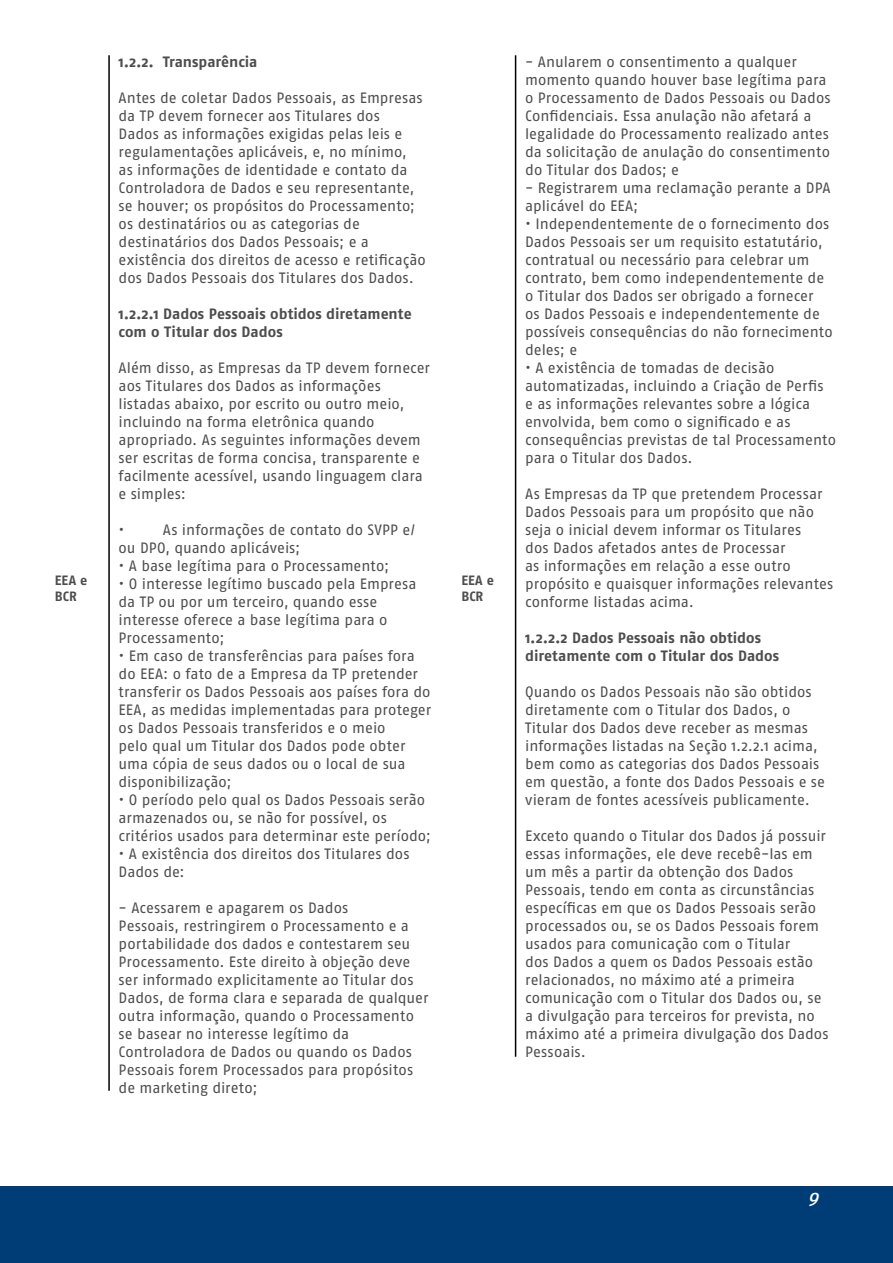
<style>
.page{position:relative;width:893px;height:1263px;background:#fff}
.page>*{position:absolute;margin:0;border:0;box-sizing:border-box;transform-origin:0 0}
.t1{font:21px "Sancoale Softened Medium Ital";color:#fff}
.t2{font:15px/18px "Fago OT";color:#4d4d4f}
.t3{font:700 15px/18px "Fago OT";color:#4d4d4f}
.t4{font:700 13.5px/16.2px "Fago OT";letter-spacing:.005em;color:#4d4d4f}
</style>
<div class="page">
<div style="left:0;top:1186px;width:893px;height:77px;background:#003d77"></div>
<hr style="left:108px;top:55px;width:2px;height:1036px;background:#000">
<hr style="left:515px;top:55px;width:1px;height:1002px;background:#000">
<p class="t3" style="left:119px;top:53px;width:140px">1.2.2. Transparência</p>
<p class="t2" style="left:119px;top:89px;width:309px">Antes de coletar Dados Pessoais, as Empresas da TP devem fornecer aos Titulares dos<br>Dados as informações exigidas pelas leis e regulamentações aplicáveis, e, no mínimo,<br>as informações de identidade e contato da Controladora de Dados e seu representante, se houver; os propósitos do Processamento; os destinatários ou as categorias de destinatários dos Dados Pessoais; e a existência dos direitos de acesso e retificação dos Dados Pessoais dos Titulares dos Dados.</p>
<p class="t3" style="left:119px;top:305px;width:295px">1.2.2.1 Dados Pessoais obtidos diretamente com o Titular dos Dados</p>
<p class="t2" style="left:119px;top:359px;width:313px">Além disso, as Empresas da TP devem fornecer aos Titulares dos Dados as informações listadas abaixo, por escrito ou outro meio, incluindo na forma eletrônica quando apropriado. As seguintes informações devem ser escritas de forma concisa, transparente e facilmente acessível, usando linguagem clara e simples:</p>
<p class="t2" style="left:119px;top:521px;width:8px">•</p>
<p class="t2" style="left:119px;top:521px;width:298px;text-indent:44px">As informações de contato do SVPP e/ ou DPO, quando aplicáveis;</p>
<p class="t2" style="left:119px;top:557px;width:272px">• A base legítima para o Processamento;</p>
<p class="t2" style="left:119px;top:575px;width:300px">• O interesse legítimo buscado pela Empresa da TP ou por um terceiro, quando esse interesse oferece a base legítima para o Processamento;</p>
<p class="t2" style="left:119px;top:647px;width:314px">• Em caso de transferências para países fora do EEA: o fato de a Empresa da TP pretender transferir os Dados Pessoais aos países fora do EEA, as medidas implementadas para proteger os Dados Pessoais transferidos e o meio<br>pelo qual um Titular dos Dados pode obter uma cópia de seus dados ou o local de sua disponibilização;</p>
<p class="t2" style="left:119px;top:791px;width:314px">• O período pelo qual os Dados Pessoais serão armazenados ou, se não for possível, os critérios usados para determinar este período;</p>
<p class="t2" style="left:119px;top:845px;width:292px">• A existência dos direitos dos Titulares dos<br>Dados de:</p>
<p class="t2" style="left:119px;top:899px;width:311px">- Acessarem e apagarem os Dados<br>Pessoais, restringirem o Processamento e a portabilidade dos dados e contestarem seu Processamento. Este direito à objeção deve ser informado explicitamente ao Titular dos Dados, de forma clara e separada de qualquer outra informação, quando o Processamento se basear no interesse legítimo da Controladora de Dados ou quando os Dados Pessoais forem Processados para propósitos de marketing direto;</p>
<p class="t4" style="left:55px;top:572px;width:34px">EEA e<br>BCR</p>
<p class="t4" style="left:461px;top:572px;width:34px">EEA e<br>BCR</p>
<p class="t2" style="left:525px;top:53px;width:307px">- Anularem o consentimento a qualquer momento quando houver base legítima para o Processamento de Dados Pessoais ou Dados Confidenciais. Essa anulação não afetará a legalidade do Processamento realizado antes da solicitação de anulação do consentimento do Titular dos Dados; e</p>
<p class="t2" style="left:525px;top:179px;width:307px">- Registrarem uma reclamação perante a DPA aplicável do EEA;</p>
<p class="t2" style="left:525px;top:215px;width:309px">• Independentemente de o fornecimento dos Dados Pessoais ser um requisito estatutário, contratual ou necessário para celebrar um contrato, bem como independentemente de o Titular dos Dados ser obrigado a fornecer<br>os Dados Pessoais e independentemente de possíveis consequências do não fornecimento deles; e</p>
<p class="t2" style="left:525px;top:359px;width:312px">• A existência de tomadas de decisão automatizadas, incluindo a Criação de Perfis<br>e as informações relevantes sobre a lógica envolvida, bem como o significado e as consequências previstas de tal Processamento para o Titular dos Dados.</p>
<p class="t2" style="left:525px;top:485px;width:310px">As Empresas da TP que pretendem Processar Dados Pessoais para um propósito que não seja o inicial devem informar os Titulares<br>dos Dados afetados antes de Processar<br>as informações em relação a esse outro propósito e quaisquer informações relevantes conforme listadas acima.</p>
<p class="t3" style="left:525px;top:629px;width:256px">1.2.2.2 Dados Pessoais não obtidos diretamente com o Titular dos Dados</p>
<p class="t2" style="left:525px;top:683px;width:301px">Quando os Dados Pessoais não são obtidos diretamente com o Titular dos Dados, o Titular dos Dados deve receber as mesmas informações listadas na Seção 1.2.2.1 acima, bem como as categorias dos Dados Pessoais em questão, a fonte dos Dados Pessoais e se vieram de fontes acessíveis publicamente.</p>
<p class="t2" style="left:525px;top:827px;width:305px">Exceto quando o Titular dos Dados já possuir essas informações, ele deve recebê-las em um mês a partir da obtenção dos Dados Pessoais, tendo em conta as circunstâncias específicas em que os Dados Pessoais serão processados ou, se os Dados Pessoais forem usados para comunicação com o Titular<br>dos Dados a quem os Dados Pessoais estão relacionados, no máximo até a primeira comunicação com o Titular dos Dados ou, se a divulgação para terceiros for prevista, no máximo até a primeira divulgação dos Dados Pessoais.</p>
<h1 class="t1" style="left:808px;top:1190px;width:11px">9</h1>
</div>
